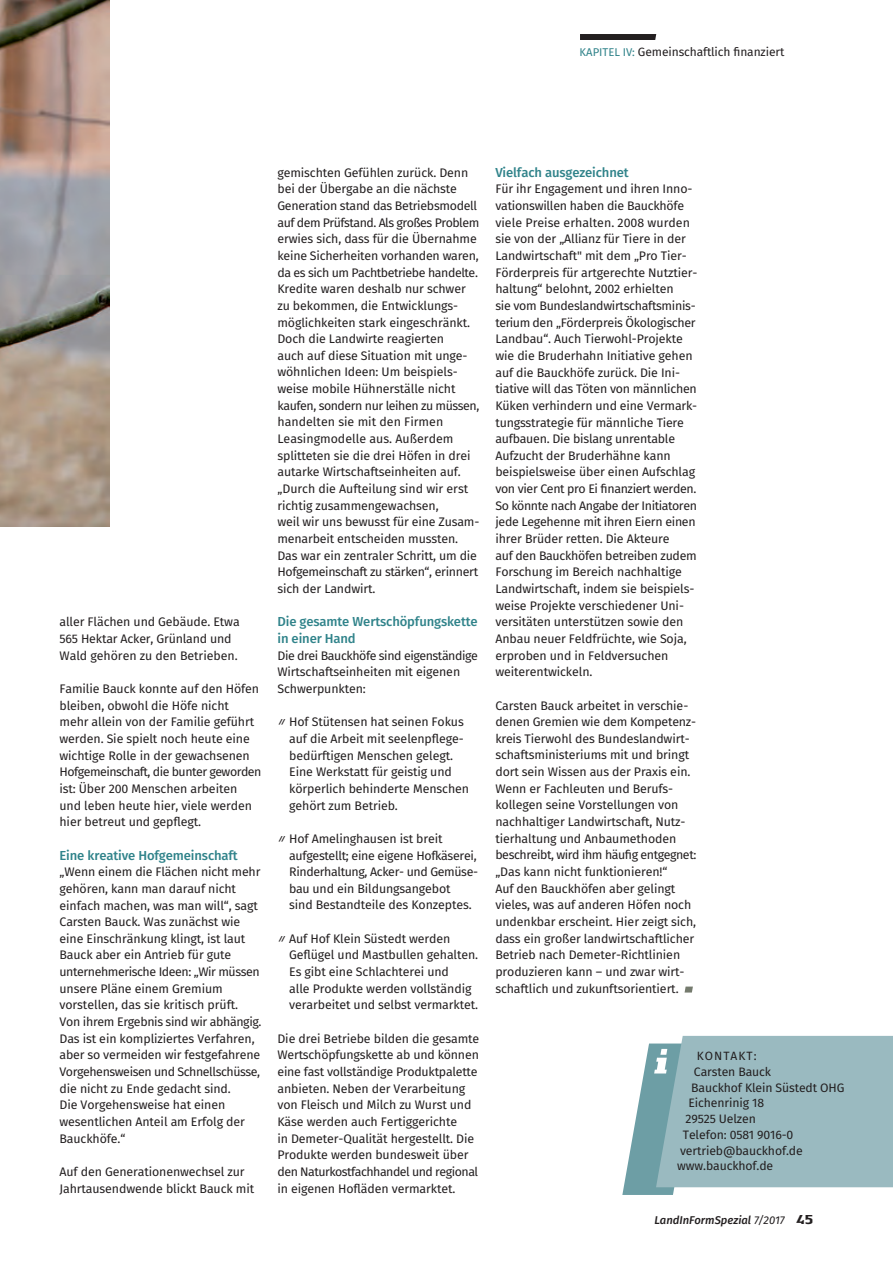
<style>
.page{position:relative;width:893px;height:1263px;background:#fff}
.page>*{position:absolute;margin:0;border:0;box-sizing:border-box;transform-origin:0 0}
.t1{font:500 13.05px/16.6px "Fira Sans";letter-spacing:-.01em;color:#30838a}
.t2{font:12.3px/16.6px "Fira Sans";letter-spacing:-.01em;color:#231f20}
.t3{font:12.15px "Fira Sans";letter-spacing:-.01em;color:#231f20}
.t4{font:12px "Fira Sans";letter-spacing:-.01em;color:#231f20}
.t5{font:12px "Fira Sans";letter-spacing:.085em;color:#231f20}
.t6{font:italic 500 11.25px "Fira Sans";color:#231f20}
.s1{font-size:11.25px;color:#30838a}
.s2{font-weight:400}
.s3{font-family:"Authentic Sans Std";font-weight:700;font-style:normal;font-size:13.5px}
</style>
<div class="page">
<svg style="left:685px;top:986px;width:8px;height:6px"></svg>
<svg style="left:622px;top:1036px;width:271px;height:159px;background:#9fbdc3"></svg>
<img style="left:0;top:0;width:109px;height:527px">
<svg style="left:580px;top:34px;width:76px;height:6px"></svg>
<p class="t4" style="left:580px;top:44px;width:206px"><span class="s1">KAPITEL IV:</span> Gemeinschaftlich finanziert</p>
<p class="t2" style="left:60px;top:615px;width:182px">aller Flächen und Gebäude. Etwa<br>565 Hektar Acker, Grünland und<br>Wald gehören zu den Betrieben.</p>
<p class="t2" style="left:60px;top:681px;width:203px">Familie Bauck konnte auf den Höfen bleiben, obwohl die Höfe nicht<br>mehr allein von der Familie geführt werden. Sie spielt noch heute eine wichtige Rolle in der gewachsenen Hofgemeinschaft, die bunter geworden ist: Über 200 Menschen arbeiten und leben heute hier, viele werden hier betreut und gepflegt.</p>
<p class="t1" style="left:60px;top:848px;width:180px">Eine kreative Hofgemeinschaft</p>
<p class="t2" style="left:60px;top:864px;width:203px">„Wenn einem die Flächen nicht mehr gehören, kann man darauf nicht einfach machen, was man will“, sagt<br>Carsten Bauck. Was zunächst wie eine Einschränkung klingt, ist laut<br>Bauck aber ein Antrieb für gute unternehmerische Ideen: „Wir müssen unsere Pläne einem Gremium vorstellen, das sie kritisch prüft.<br>Von ihrem Ergebnis sind wir abhängig.<br>Das ist ein kompliziertes Verfahren, aber so vermeiden wir festgefahrene<br>Vorgehensweisen und Schnellschüsse, die nicht zu Ende gedacht sind.<br>Die Vorgehensweise hat einen wesentlichen Anteil am Erfolg der<br>Bauckhöfe.“</p>
<p class="t2" style="left:60px;top:1164px;width:196px">Auf den Generationenwechsel zur<br>Jahrtausendwende blickt Bauck mit</p>
<p class="t2" style="left:277px;top:165px;width:203px">gemischten Gefühlen zurück. Denn bei der Übergabe an die nächste Generation stand das Betriebsmodell auf dem Prüfstand. Als großes Problem erwies sich, dass für die Übernahme keine Sicherheiten vorhanden waren, da es sich um Pachtbetriebe handelte.<br>Kredite waren deshalb nur schwer zu bekommen, die Entwicklungs&shy;möglichkeiten stark eingeschränkt.<br>Doch die Landwirte reagierten<br>auch auf diese Situation mit unge&shy;wöhnlichen Ideen: Um beispiels&shy;weise mobile Hühnerställe nicht kaufen, sondern nur leihen zu müssen, handelten sie mit den Firmen Leasingmodelle aus. Außerdem splitteten sie die drei Höfen in drei autarke Wirtschaftseinheiten auf. „Durch die Aufteilung sind wir erst richtig zusammengewachsen,<br>weil wir uns bewusst für eine Zusam&shy;menarbeit entscheiden mussten.<br>Das war ein zentraler Schritt, um die Hofgemeinschaft zu stärken“, erinnert sich der Landwirt.</p>
<p class="t1" style="left:277px;top:614px;width:202px">Die gesamte Wertschöpfungskette in einer Hand</p>
<p class="t2" style="left:277px;top:648px;width:202px">Die drei Bauckhöfe sind eigenständige<br>Wirtschaftseinheiten mit eigenen<br>Schwerpunkten:</p>
<p class="t2" style="left:289px;top:715px;width:181px;text-indent:-12px"><sup>//</sup> Hof Stütensen hat seinen Fokus auf die Arbeit mit seelenpflege&shy;bedürftigen Menschen gelegt.<br>Eine Werkstatt für geistig und körperlich behinderte Menschen gehört zum Betrieb.</p>
<p class="t2" style="left:289px;top:831px;width:190px;text-indent:-12px"><sup>//</sup> Hof Amelinghausen ist breit aufgestellt; eine eigene Hofkäserei, Rinderhaltung, Acker- und Gemüse&shy;bau und ein Bildungsangebot<br>sind Bestandteile des Konzeptes.</p>
<p class="t2" style="left:289px;top:931px;width:191px;text-indent:-12px"><sup>//</sup> Auf Hof Klein Süstedt werden Geflügel und Mastbullen gehalten.<br>Es gibt eine Schlachterei und<br>alle Produkte werden vollständig verarbeitet und selbst vermarktet.</p>
<p class="t2" style="left:277px;top:1031px;width:203px">Die drei Betriebe bilden die gesamte Wertschöpfungskette ab und können eine fast vollständige Produktpalette anbieten. Neben der Verarbeitung von Fleisch und Milch zu Wurst und Käse werden auch Fertiggerichte<br>in Demeter-Qualität hergestellt. Die Produkte werden bundesweit über den Naturkostfachhandel und regional in eigenen Hofläden vermarktet.</p>
<p class="t1" style="left:495px;top:165px;width:135px">Vielfach ausgezeichnet</p>
<p class="t2" style="left:495px;top:182px;width:203px">Für ihr Engagement und ihren Inno&shy;vationswillen haben die Bauckhöfe viele Preise erhalten. 2008 wurden sie von der „Allianz für Tiere in der Landwirtschaft" mit dem „Pro Tier-Förderpreis für artgerechte Nutztier&shy;haltung“ belohnt, 2002 erhielten<br>sie vom Bundeslandwirtschaftsminis&shy;terium den „Förderpreis Ökologischer Landbau“. Auch Tierwohl-Projekte wie die Bruderhahn Initiative gehen auf die Bauckhöfe zurück. Die Ini&shy;tiative will das Töten von männlichen Küken verhindern und eine Vermark&shy;tungsstrategie für männliche Tiere aufbauen. Die bislang unrentable Aufzucht der Bruderhähne kann beispielsweise über einen Aufschlag von vier Cent pro Ei finanziert werden.<br>So könnte nach Angabe der Initiatoren jede Legehenne mit ihren Eiern einen ihrer Brüder retten. Die Akteure<br>auf den Bauckhöfen betreiben zudem Forschung im Bereich nachhaltige Landwirtschaft, indem sie beispiels&shy;weise Projekte verschiedener Uni&shy;versitäten unterstützen sowie den Anbau neuer Feldfrüchte, wie Soja, erproben und in Feldversuchen weiterentwickeln.</p>
<p class="t2" style="left:495px;top:698px;width:202px">Carsten Bauck arbeitet in verschie&shy;denen Gremien wie dem Kompetenz&shy;kreis Tierwohl des Bundeslandwirt&shy;schaftsministeriums mit und bringt dort sein Wissen aus der Praxis ein.<br>Wenn er Fachleuten und Berufs&shy;kollegen seine Vorstellungen von nachhaltiger Landwirtschaft, Nutz&shy;tierhaltung und Anbaumethoden beschreibt, wird ihm häufig entgegnet: „Das kann nicht funktionieren!“<br>Auf den Bauckhöfen aber gelingt vieles, was auf anderen Höfen noch undenkbar erscheint. Hier zeigt sich, dass ein großer landwirtschaftlicher Betrieb nach Demeter-Richtlinien produzieren kann – und zwar wirt&shy;schaftlich und zukunftsorientiert.</p>
<p class="t5" style="left:697px;top:1047px;width:61px">KONTAKT:</p>
<p class="t3" style="left:694px;top:1063px;width:79px">Carsten Bauck</p>
<p class="t3" style="left:691px;top:1079px;width:155px">Bauckhof Klein Süstedt OHG</p>
<p class="t3" style="left:688px;top:1095px;width:77px">Eichenrinig 18</p>
<p class="t3" style="left:686px;top:1110px;width:72px">29525 Uelzen</p>
<p class="t3" style="left:683px;top:1126px;width:112px">Telefon: 0581 9016-0</p>
<p class="t3" style="left:680px;top:1142px;width:124px">vertrieb@bauckhof.de</p>
<p class="t3" style="left:677px;top:1158px;width:98px">www.bauckhof.de</p>
<p class="t6" style="left:654px;top:1212px;width:161px">LandInFormSpezial <span class="s2">7/2017</span> <span class="s3">45</span></p>
</div>
